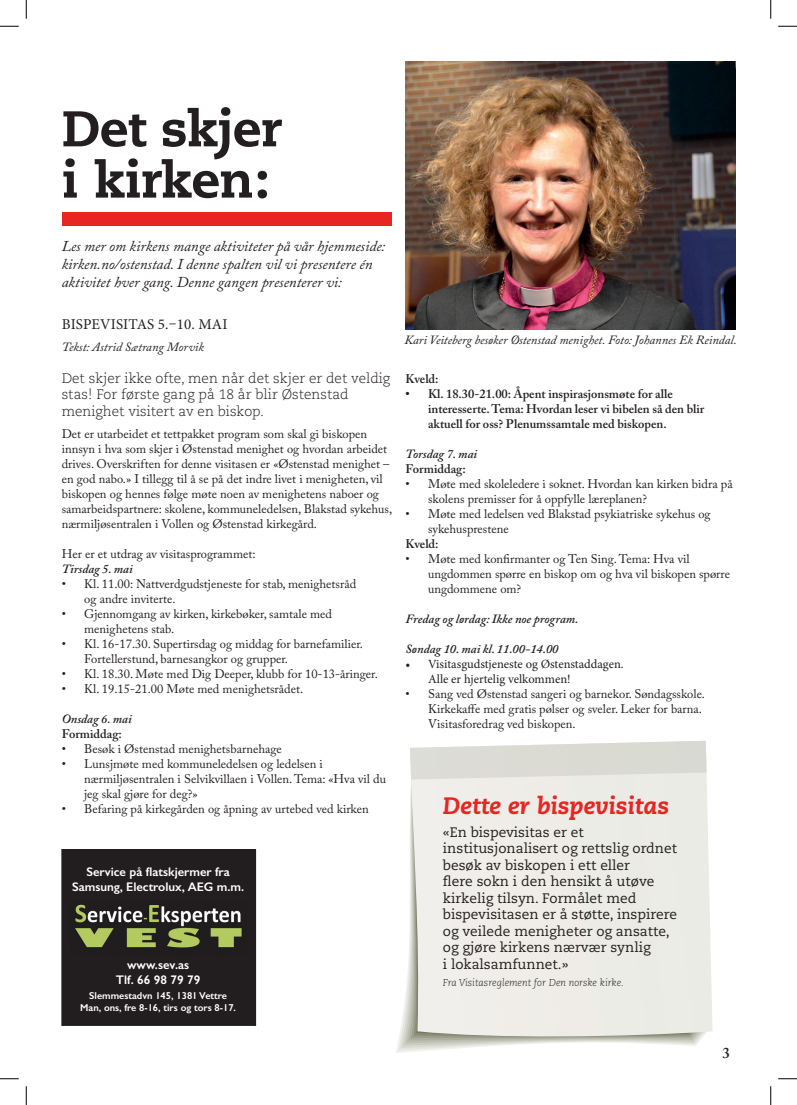
<style>
.page{position:relative;width:797px;height:1105px;background:#fff}
.page>*{position:absolute;margin:0;border:0;box-sizing:border-box;transform-origin:0 0}
.t1{font:800 50px/51.2px "Caecilia";letter-spacing:-.015em;color:#231f20}
.t2{font:italic 800 23.75px "Caecilia";color:#e72621}
.t3{font:italic 15px/18px "Adobe Caslon Pro";color:#231f20}
.t4{font:15px "Minion Pro";letter-spacing:.01em;color:#231f20}
.t5{font:600 15px "Adobe Caslon Pro";color:#231f20}
.t6{font:13.75px/16.5px "Caecilia";color:#231f20}
.t7{font:300 13.75px/16.5px "Caecilia";color:#231f20}
.t8{font:12.5px/15px "Adobe Caslon Pro";color:#231f20}
.t9{font:600 12.5px/15px "Adobe Caslon Pro";color:#231f20}
.t10{font:italic 600 12.5px "Adobe Caslon Pro";color:#231f20}
.t11{font:italic 12.5px "Adobe Caslon Pro";color:#231f20}
.t12{font:600 12.5px/15px "Gill Sans";color:#fff;text-align:center}
.t13{font:12.5px/15px "Minion Pro";color:#231f20}
.t14{font:600 10px/12px "Gill Sans";color:#fff;text-align:center}
.t15{font:italic 300 10px "Caecilia";color:#231f20}
</style>
<div class="page">
<div style="left:62px;top:212px;width:329px;height:13px;background:#e72621"></div>
<div style="left:62px;top:849px;width:193px;height:176px;background:#221d1e"></div>
<div style="left:62px;top:849px;width:194px;height:176px;border:1px solid #231f20"></div>
<img style="left:75px;top:904px;width:167px;height:44px">
<img style="left:405px;top:62px;width:330px;height:267px">
<div style="left:410px;top:754px;width:302px;height:285px;background:#efece8"></div>
<svg style="left:410px;top:741px;width:296px;height:38px;background:#dfdfd8"></svg>
<svg style="left:0;top:25px;width:19px;height:2px"></svg>
<svg style="left:778px;top:25px;width:19px;height:2px"></svg>
<svg style="left:0;top:1078px;width:19px;height:1px"></svg>
<svg style="left:778px;top:1078px;width:19px;height:1px"></svg>
<svg style="left:25px;top:0;width:2px;height:19px"></svg>
<svg style="left:25px;top:1086px;width:2px;height:19px"></svg>
<svg style="left:770px;top:0;width:1px;height:19px"></svg>
<svg style="left:770px;top:1086px;width:1px;height:19px"></svg>
<h1 class="t1" style="left:62px;top:103px;width:221px">Det skjer i kirken:</h1>
<p class="t3" style="left:62px;top:237px;width:325px">Les mer om kirkens mange aktiviteter på vår hjemmeside: kirken.no/ostenstad. I denne spalten vil vi presentere én aktivitet hver gang. Denne gangen presenterer vi:</p>
<p class="t4" style="left:62px;top:314px;width:167px">BISPEVISITAS 5.–10. MAI</p>
<p class="t11" style="left:62px;top:340px;width:144px">Tekst: Astrid Sætrang Morvik</p>
<p class="t7" style="left:62px;top:370px;width:330px">Det skjer ikke ofte, men når det skjer er det veldig stas! For første gang på 18 år blir Østenstad menighet visitert av en biskop.</p>
<p class="t8" style="left:62px;top:426px;width:332px">Det er utarbeidet et tettpakket program som skal gi biskopen innsyn i hva som skjer i Østenstad menighet og hvordan arbeidet drives. Overskriften for denne visitasen er «Østenstad menighet – en god nabo.» I tillegg til å se på det indre livet i menigheten, vil biskopen og hennes følge møte noen av menighetens naboer og samarbeidspartnere: skolene, kommuneledelsen, Blakstad sykehus, nærmiljøsentralen i Vollen og Østenstad kirkegård.</p>
<p class="t8" style="left:62px;top:546px;width:195px">Her er et utdrag av visitasprogrammet:</p>
<p class="t10" style="left:62px;top:561px;width:72px">Tirsdag 5. mai</p>
<p class="t8" style="left:84px;top:576px;width:273px;text-indent:-22px">• Kl. 11.00: Nattverdgudstjeneste for stab, menighetsråd og andre inviterte.</p>
<p class="t8" style="left:84px;top:606px;width:249px;text-indent:-22px">• Gjennomgang av kirken, kirkebøker, samtale med menighetens stab.</p>
<p class="t8" style="left:84px;top:636px;width:280px;text-indent:-22px">• Kl. 16-17.30. Supertirsdag og middag for barnefamilier.<br>Fortellerstund, barnesangkor og grupper.</p>
<p class="t8" style="left:62px;top:666px;width:318px">• Kl. 18.30. Møte med Dig Deeper, klubb for 10-13-åringer.</p>
<p class="t8" style="left:62px;top:681px;width:243px">• Kl. 19.15-21.00 Møte med menighetsrådet.</p>
<p class="t10" style="left:62px;top:711px;width:71px">Onsdag 6. mai</p>
<p class="t9" style="left:62px;top:726px;width:62px">Formiddag:</p>
<p class="t8" style="left:62px;top:741px;width:221px">• Besøk i Østenstad menighetsbarnehage</p>
<p class="t8" style="left:84px;top:756px;width:303px;text-indent:-22px">• Lunsjmøte med kommuneledelsen og ledelsen i nærmiljøsentralen i Selvikvillaen i Vollen. Tema: «Hva vil du jeg skal gjøre for deg?»</p>
<p class="t8" style="left:62px;top:801px;width:308px">• Befaring på kirkegården og åpning av urtebed ved kirken</p>
<p class="t12" style="left:72px;top:864px;width:174px">Service på flatskjermer fra<br>Samsung, Electrolux, AEG m.m.</p>
<p class="t12" style="left:116px;top:957px;width:86px">www.sev.as<br>Tlf. 66 98 79 79</p>
<p class="t14" style="left:80px;top:989px;width:157px">Slemmestadvn 145, 1381 Vettre<br>Man, ons, fre 8-16, tirs og tors 8-17.</p>
<p class="t11" style="left:404px;top:332px;width:334px">Kari Veiteberg besøker Østenstad menighet. Foto: Johannes Ek Reindal.</p>
<p class="t9" style="left:405px;top:371px;width:34px">Kveld:</p>
<p class="t9" style="left:428px;top:386px;width:278px;text-indent:-22px">• Kl. 18.30-21.00: Åpent inspirasjonsmøte for alle interesserte. Tema: Hvordan leser vi bibelen så den blir aktuell for oss? Plenumssamtale med biskopen.</p>
<p class="t10" style="left:405px;top:446px;width:73px">Torsdag 7. mai</p>
<p class="t9" style="left:405px;top:461px;width:62px">Formiddag:</p>
<p class="t8" style="left:428px;top:476px;width:306px;text-indent:-22px">• Møte med skoleledere i soknet. Hvordan kan kirken bidra på skolens premisser for å oppfylle læreplanen?</p>
<p class="t8" style="left:428px;top:506px;width:284px;text-indent:-22px">• Møte med ledelsen ved Blakstad psykiatriske sykehus og sykehusprestene</p>
<p class="t9" style="left:405px;top:536px;width:34px">Kveld:</p>
<p class="t8" style="left:428px;top:551px;width:303px;text-indent:-22px">• Møte med konfirmanter og Ten Sing. Tema: Hva vil ungdommen spørre en biskop om og hva vil biskopen spørre ungdommene om?</p>
<p class="t10" style="left:405px;top:611px;width:174px">Fredag og lørdag: Ikke noe program.</p>
<p class="t10" style="left:405px;top:641px;width:154px">Søndag 10. mai kl. 11.00-14.00</p>
<p class="t13" style="left:428px;top:656px;width:197px;text-indent:-22px">• Visitasgudstjeneste og Østenstaddagen.<br>Alle er hjertelig velkommen!</p>
<p class="t8" style="left:428px;top:686px;width:278px;text-indent:-22px">• Sang ved Østenstad sangeri og barnekor. Søndagsskole.<br>Kirkekaffe med gratis pølser og sveler. Leker for barna.<br>Visitasforedrag ved biskopen.</p>
<h2 class="t2" style="left:443px;top:792px;width:228px">Dette er bispevisitas</h2>
<p class="t6" style="left:443px;top:824px;width:236px">«En bispevisitas er et institusjonalisert og rettslig ordnet besøk av biskopen i ett eller<br>flere sokn i den hensikt å utøve kirkelig tilsyn. Formålet med bispevisitasen er å støtte, inspirere og veilede menigheter og ansatte, og gjøre kirkens nærvær synlig<br>i lokalsamfunnet.»</p>
<p class="t15" style="left:443px;top:977px;width:182px">Fra Visitasreglement for Den norske kirke.</p>
<p class="t5" style="left:722px;top:1044px;width:9px">3</p>
</div>
